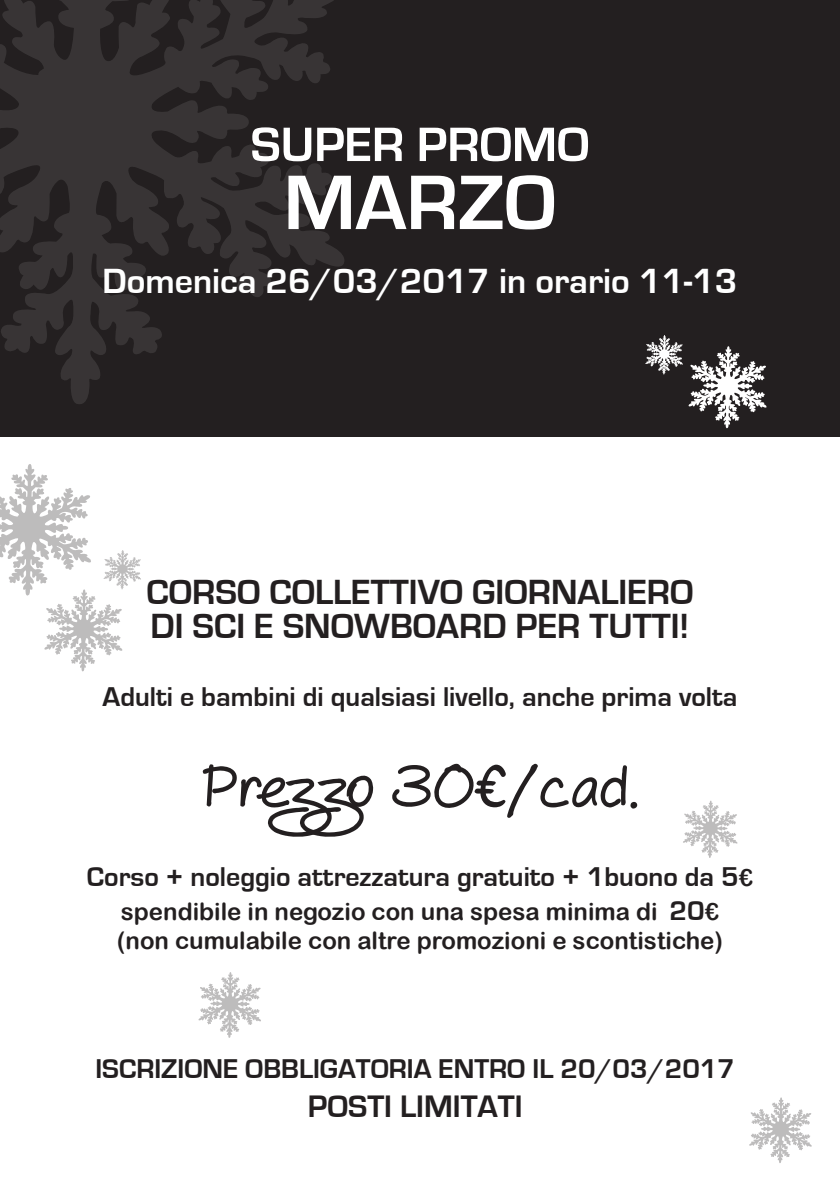
<style>
.page{position:relative;width:840px;height:1191px;background:#fff}
.page>*{position:absolute;margin:0;border:0;box-sizing:border-box;transform-origin:0 0}
.t1{font:700 80px "Eurostile";color:#fff}
.t2{font:800 60px "As Cute As";letter-spacing:-.075em;color:#231f20}
.t3{font:700 50px "Eurostile";color:#fff}
.t4{font:700 36px "Eurostile";color:#231f20}
.t5{font:700 36px "Eurostile";color:#fff}
.t6{font:700 32px "Eurostile";color:#231f20}
.t7{font:700 28px "Eurostile";color:#231f20}
.t8{font:24px "Arial Rounded MT Bold";color:#231f20}
.s1{font-family:"Montauk Pro";font-weight:400}
.s2{font-family:"Arial Rounded MT Bold";font-weight:400;font-size:24px}
.s3{font-family:"Eurostile";font-weight:700;font-size:28px}
</style>
<div class="page">
<div style="left:0;top:0;width:839px;height:437px;background:#231f20"></div>
<svg style="left:0;top:0;width:344px;height:404px"></svg>
<svg style="left:683px;top:800px;width:54px;height:58px"></svg>
<svg style="left:749px;top:1097px;width:63px;height:66px"></svg>
<svg style="left:645px;top:335px;width:122px;height:93px"></svg>
<svg style="left:198px;top:972px;width:63px;height:66px"></svg>
<svg style="left:0;top:464px;width:141px;height:207px"></svg>
<p class="t3" style="left:250px;top:117px;width:340px">SUPER PROMO</p>
<p class="t1" style="left:283px;top:159px;width:274px">MARZO</p>
<p class="t5" style="left:102px;top:262px;width:636px">Domenica 26/03/2017 in orario 11-13</p>
<p class="t4" style="left:146px;top:572px;width:548px">CORSO COLLETTIVO GIORNALIERO</p>
<p class="t4" style="left:150px;top:606px;width:540px">DI SCI E SNOWBOARD PER TUTTI!</p>
<p class="t7" style="left:103px;top:681px;width:636px">Adulti e bambini di qualsiasi livello, anche prima volta</p>
<p class="t2" style="left:201px;top:750px;width:439px">Prezzo 30<span class="s1">€/</span>cad.</p>
<p class="t7" style="left:87px;top:862px;width:667px">Corso + noleggio attrezzatura gratuito + 1buono da 5<span class="s2">€</span></p>
<p class="t8" style="left:121px;top:897px;width:599px">spendibile in negozio con una spesa minima di <span class="s3">20</span>€</p>
<p class="t8" style="left:117px;top:926px;width:607px">(non cumulabile con altre promozioni e scontistiche)</p>
<p class="t7" style="left:95px;top:1053px;width:641px">ISCRIZIONE OBBLIGATORIA ENTRO IL 20/03/2017</p>
<p class="t6" style="left:307px;top:1088px;width:216px">POSTI LIMITATI</p>
</div>
